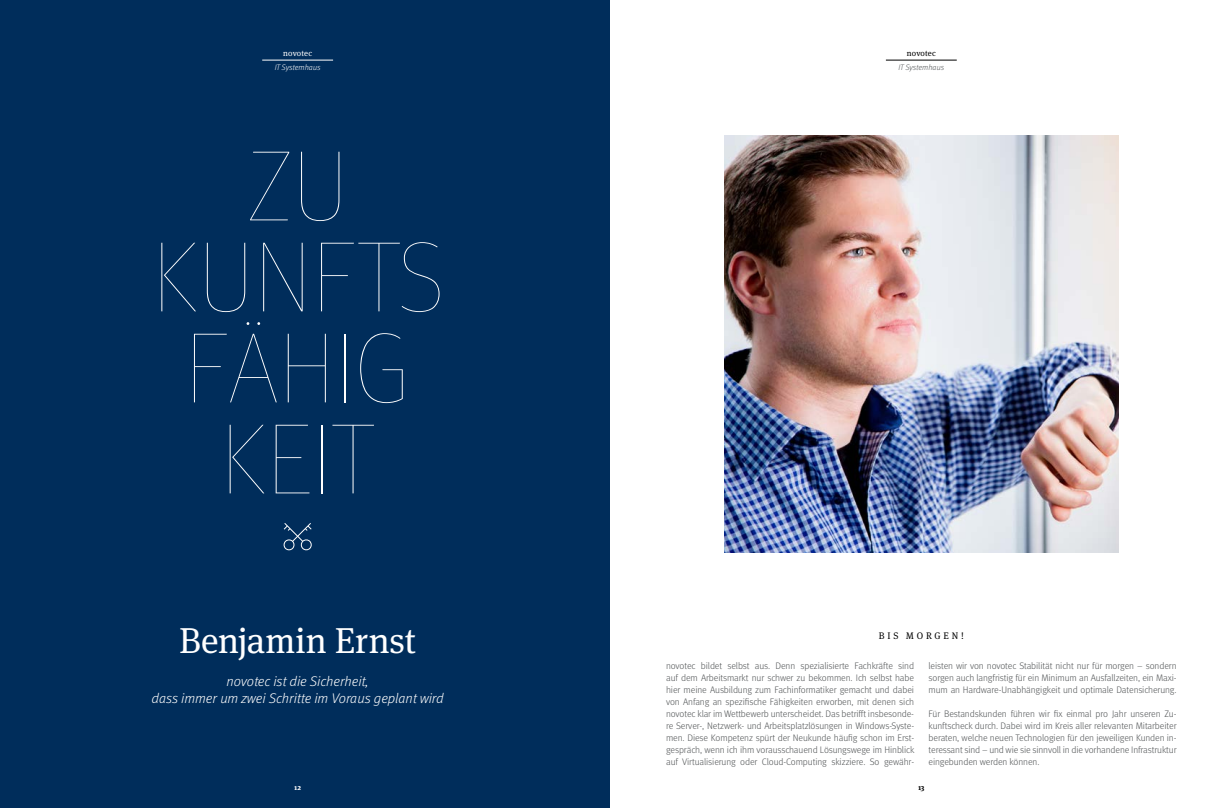
<style>
.page{position:relative;width:1219px;height:808px;background:#fff}
.page>*{position:absolute;margin:0;border:0;box-sizing:border-box;transform-origin:0 0}
.t1{font:100 100px/91px "Meta";color:#fff;text-align:center}
.t2{font:36px "Meta Serif Lf";color:#fff}
.t3{font:italic 300 14px/16.8px "Meta OT";color:#fff;text-align:center}
.t4{font:300 9.5px/12px "Meta";letter-spacing:-.01em;color:#515455;text-align:justify}
.t5{font:9.5px "Meta Serif Lf";letter-spacing:.3em;color:#000}
.t6{font:8.2px "Meta Serif Lf";letter-spacing:.025em;color:#fff}
.t7{font:8.2px "Meta Serif Lf";letter-spacing:.025em;color:#000}
.t8{font:italic 300 8px "Meta OT";color:#fff}
.t9{font:italic 300 8px "Meta OT";color:#515455}
.t10{font:700 7.5px "Meta Serif Sc";color:#fff}
.t11{font:700 7.5px "Meta Serif Sc";color:#000}
</style>
<div class="page">
<div style="left:0;top:0;width:609px;height:808px;background:#002d5b"></div>
<hr style="left:262px;top:60px;width:71px;height:1px;background:#fff">
<svg style="left:283px;top:523px;width:29px;height:28px"></svg>
<img style="left:725px;top:136px;width:393px;height:417px">
<hr style="left:886px;top:60px;width:71px;height:1px;background:#000">
<p class="t6" style="left:283px;top:46px;width:31px">novotec</p>
<p class="t8" style="left:275px;top:62px;width:48px">IT Systemhaus</p>
<h1 class="t1" style="left:152px;top:140px;width:292px">ZU<br>KUNFTS<br>FÄHIG<br>KEIT</h1>
<h2 class="t2" style="left:179px;top:610px;width:238px">Benjamin Ernst</h2>
<h3 class="t3" style="left:151px;top:673px;width:294px">novotec ist die Sicherheit,<br>dass immer um zwei Schritte im Voraus geplant wird</h3>
<p class="t10" style="left:294px;top:781px;width:8px">12</p>
<p class="t7" style="left:907px;top:46px;width:31px">novotec</p>
<p class="t9" style="left:898px;top:62px;width:48px">IT Systemhaus</p>
<p class="t5" style="left:879px;top:628px;width:87px">BIS MORGEN!</p>
<p class="t4" style="left:666px;top:660px;width:250px">novotec bildet selbst aus. Denn spezialisierte Fachkräfte sind auf dem Arbeitsmarkt nur schwer zu bekommen. Ich selbst habe hier meine Ausbildung zum Fachinformatiker gemacht und dabei von Anfang an spezifische Fähigkeiten erworben, mit denen sich novotec klar im Wettbewerb unterscheidet. Das betrifft insbesonde&shy;re Server-, Netzwerk- und Arbeitsplatzlösungen in Windows-Syste&shy;men. Diese Kompetenz spürt der Neukunde häufig schon im Erst&shy;gespräch, wenn ich ihm vorausschauend Lösungswege im Hinblick auf Virtualisierung oder Cloud-Computing skizziere. So gewähr-</p>
<p class="t4" style="left:928px;top:660px;width:250px">leisten wir von novotec Stabilität nicht nur für morgen – sondern sorgen auch langfristig für ein Minimum an Ausfallzeiten, ein Maxi&shy;mum an Hardware-Unabhängigkeit und optimale Datensicherung.</p>
<p class="t4" style="left:928px;top:708px;width:250px">Für Bestandskunden führen wir fix einmal pro Jahr unseren Zu&shy;kunftscheck durch. Dabei wird im Kreis aller relevanten Mitarbeiter beraten, welche neuen Technologien für den jeweiligen Kunden in&shy;teressant sind – und wie sie sinnvoll in die vorhandene Infrastruktur eingebunden werden können.</p>
<p class="t11" style="left:918px;top:781px;width:8px">13</p>
</div>
